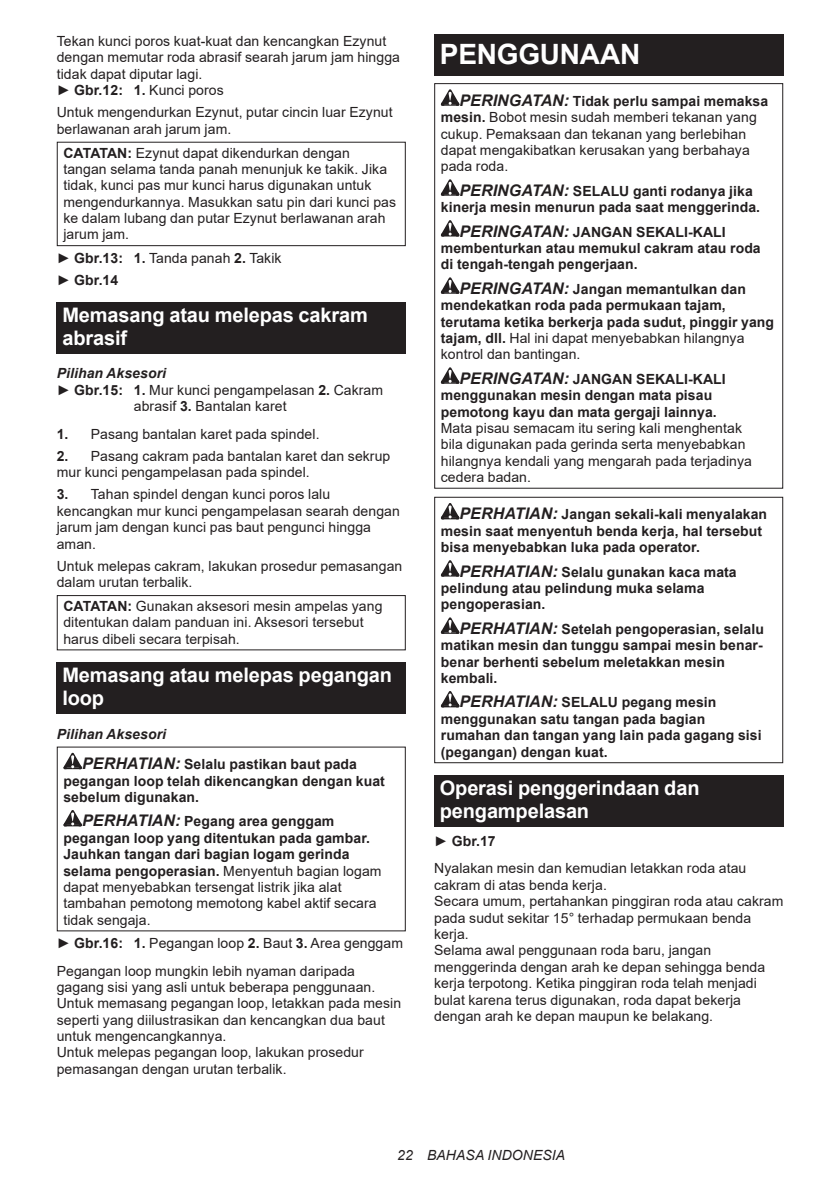
<style>
.page{position:relative;width:840px;height:1191px;background:#fff}
.page>*{position:absolute;margin:0;border:0;box-sizing:border-box;transform-origin:0 0}
.t1{font:700 28px "Arial";letter-spacing:-.01em;color:#fff}
.t2{font:700 20px/23.4px "Arial";letter-spacing:-.01em;color:#fff}
.t3{font:14px/16.4px "Arial";letter-spacing:.005em;color:#231f20}
.t4{font:700 14px/16.4px "Arial";letter-spacing:.005em;color:#231f20}
.t5{font:italic 14px "Arial";letter-spacing:.005em;color:#231f20}
.t6{font:italic 700 14px "Arial";letter-spacing:.005em;color:#231f20}
.s1{font-weight:700}
.s2{font-style:italic}
.s3{font-style:italic;font-size:16px}
.s4{font-weight:700;font-style:italic;font-size:16px}
.s5{font-weight:400}
</style>
<div class="page">
<div style="left:57px;top:142px;width:348px;height:104px;border:1px solid #231f20"></div>
<div style="left:57px;top:302px;width:348px;height:51px;background:#231f20"></div>
<div style="left:57px;top:595px;width:348px;height:55px;border:1px solid #231f20"></div>
<div style="left:57px;top:661px;width:348px;height:52px;background:#231f20"></div>
<svg style="left:63px;top:753px;width:19px;height:16px"></svg>
<svg style="left:63px;top:810px;width:19px;height:16px"></svg>
<div style="left:434px;top:34px;width:348px;height:41px;background:#231f20"></div>
<svg style="left:440px;top:89px;width:19px;height:17px"></svg>
<svg style="left:440px;top:179px;width:19px;height:17px"></svg>
<svg style="left:440px;top:220px;width:19px;height:16px"></svg>
<svg style="left:440px;top:277px;width:19px;height:17px"></svg>
<svg style="left:440px;top:367px;width:19px;height:17px"></svg>
<div style="left:434px;top:83px;width:348px;height:406px;border:1px solid #231f20"></div>
<svg style="left:440px;top:503px;width:19px;height:16px"></svg>
<svg style="left:440px;top:560px;width:19px;height:16px"></svg>
<svg style="left:440px;top:617px;width:19px;height:17px"></svg>
<svg style="left:440px;top:691px;width:19px;height:16px"></svg>
<div style="left:434px;top:497px;width:348px;height:266px;border:1px solid #231f20"></div>
<div style="left:434px;top:774px;width:348px;height:52px;background:#231f20"></div>
<p class="t3" style="left:57px;top:33px;width:344px">Tekan kunci poros kuat-kuat dan kencangkan Ezynut dengan memutar roda abrasif searah jarum jam hingga tidak dapat diputar lagi.<br>► <span class="s1">Gbr.12: 1.</span> Kunci poros</p>
<p class="t3" style="left:57px;top:104px;width:337px">Untuk mengendurkan Ezynut, putar cincin luar Ezynut berlawanan arah jarum jam.</p>
<p class="t3" style="left:63px;top:144px;width:334px"><span class="s1">CATATAN:</span> Ezynut dapat dikendurkan dengan tangan selama tanda panah menunjuk ke takik. Jika tidak, kunci pas mur kunci harus digunakan untuk mengendurkannya. Masukkan satu pin dari kunci pas ke dalam lubang dan putar Ezynut berlawanan arah jarum jam.</p>
<p class="t3" style="left:57px;top:246px;width:226px;line-height:22px">► <span class="s1">Gbr.13: 1.</span> Tanda panah <span class="s1">2.</span> Takik ► <span class="s1">Gbr.14</span></p>
<h2 class="t2" style="left:62px;top:303px;width:307px">Memasang atau melepas cakram abrasif</h2>
<p class="t6" style="left:57px;top:364px;width:111px">Pilihan Aksesori</p>
<p class="t3" style="left:57px;top:381px;width:328px">► <span class="s1">Gbr.15: 1.</span> Mur kunci pengampelasan <span class="s1">2.</span> Cakram</p>
<p class="t3" style="left:134px;top:398px;width:154px">abrasif <span class="s1">3.</span> Bantalan karet</p>
<p class="t3" style="left:57px;top:426px;width:264px"><span class="s1">1.</span> Pasang bantalan karet pada spindel.</p>
<p class="t3" style="left:57px;top:448px;width:335px"><span class="s1">2.</span> Pasang cakram pada bantalan karet dan sekrup mur kunci pengampelasan pada spindel.</p>
<p class="t3" style="left:57px;top:486px;width:344px"><span class="s1">3.</span> Tahan spindel dengan kunci poros lalu kencangkan mur kunci pengampelasan searah dengan jarum jam dengan kunci pas baut pengunci hingga aman.</p>
<p class="t3" style="left:57px;top:557px;width:347px">Untuk melepas cakram, lakukan prosedur pemasangan dalam urutan terbalik.</p>
<p class="t3" style="left:63px;top:598px;width:320px"><span class="s1">CATATAN:</span> Gunakan aksesori mesin ampelas yang ditentukan dalam panduan ini. Aksesori tersebut harus dibeli secara terpisah.</p>
<h2 class="t2" style="left:62px;top:663px;width:331px">Memasang atau melepas pegangan loop</h2>
<p class="t4" style="left:82px;top:718px;width:276px;line-height:30.6px;text-indent:-25px"><span class="s2">Pilihan Aksesori<br></span><span class="s3">PERHATIAN:</span> Selalu pastikan baut pada</p>
<p class="t4" style="left:63px;top:772px;width:323px">pegangan loop telah dikencangkan dengan kuat sebelum digunakan.</p>
<p class="t3" style="left:63px;top:813px;width:319px;text-indent:19px"><span class="s4">PERHATIAN:</span> <span class="s1">Pegang area genggam pegangan loop yang ditentukan pada gambar.<br>Jauhkan tangan dari bagian logam gerinda selama pengoperasian.</span> Menyentuh bagian logam dapat menyebabkan tersengat listrik jika alat tambahan pemotong memotong kabel aktif secara tidak sengaja.</p>
<p class="t3" style="left:57px;top:929px;width:347px;line-height:27.8px">► <span class="s1">Gbr.16: 1.</span> Pegangan loop <span class="s1">2.</span> Baut <span class="s1">3.</span> Area genggam<br>Pegangan loop mungkin lebih nyaman daripada</p>
<p class="t3" style="left:57px;top:978px;width:346px">gagang sisi yang asli untuk beberapa penggunaan.<br>Untuk memasang pegangan loop, letakkan pada mesin seperti yang diilustrasikan dan kencangkan dua baut untuk mengencangkannya.<br>Untuk melepas pegangan loop, lakukan prosedur pemasangan dengan urutan terbalik.</p>
<h1 class="t1" style="left:439px;top:34px;width:202px">PENGGUNAAN</h1>
<p class="t3" style="left:440px;top:92px;width:329px;text-indent:19px"><span class="s4">PERINGATAN:</span> <span class="s1">Tidak perlu sampai memaksa mesin.</span> Bobot mesin sudah memberi tekanan yang cukup. Pemaksaan dan tekanan yang berlebihan dapat mengakibatkan kerusakan yang berbahaya pada roda.</p>
<p class="t4" style="left:440px;top:183px;width:320px;text-indent:19px"><span class="s3">PERINGATAN:</span> SELALU ganti rodanya jika kinerja mesin menurun pada saat menggerinda.</p>
<p class="t4" style="left:440px;top:223px;width:321px;text-indent:19px"><span class="s3">PERINGATAN:</span> JANGAN SEKALI-KALI membenturkan atau memukul cakram atau roda di tengah-tengah pengerjaan.</p>
<p class="t4" style="left:440px;top:281px;width:334px;text-indent:19px"><span class="s3">PERINGATAN:</span> Jangan memantulkan dan mendekatkan roda pada permukaan tajam, terutama ketika berkerja pada sudut, pinggir yang tajam, dll. <span class="s5">Hal ini dapat menyebabkan hilangnya kontrol dan bantingan.</span></p>
<p class="t4" style="left:440px;top:371px;width:286px;text-indent:19px"><span class="s3">PERINGATAN:</span> JANGAN SEKALI-KALI menggunakan mesin dengan mata pisau pemotong kayu dan mata gergaji lainnya.</p>
<p class="t3" style="left:440px;top:420px;width:312px">Mata pisau semacam itu sering kali menghentak bila digunakan pada gerinda serta menyebabkan hilangnya kendali yang mengarah pada terjadinya cedera badan.</p>
<p class="t4" style="left:440px;top:506px;width:327px;text-indent:19px"><span class="s3">PERHATIAN:</span> Jangan sekali-kali menyalakan mesin saat menyentuh benda kerja, hal tersebut bisa menyebabkan luka pada operator.</p>
<p class="t4" style="left:440px;top:563px;width:297px;text-indent:19px"><span class="s3">PERHATIAN:</span> Selalu gunakan kaca mata pelindung atau pelindung muka selama pengoperasian.</p>
<p class="t4" style="left:440px;top:621px;width:324px;text-indent:19px"><span class="s3">PERHATIAN:</span> Setelah pengoperasian, selalu matikan mesin dan tunggu sampai mesin benar&shy;benar berhenti sebelum meletakkan mesin kembali.</p>
<p class="t4" style="left:440px;top:694px;width:322px;text-indent:19px"><span class="s3">PERHATIAN:</span> SELALU pegang mesin menggunakan satu tangan pada bagian rumahan dan tangan yang lain pada gagang sisi (pegangan) dengan kuat.</p>
<h2 class="t2" style="left:439px;top:776px;width:261px">Operasi penggerindaan dan pengampelasan</h2>
<p class="t3" style="left:434px;top:826px;width:313px;line-height:27.8px">► <span class="s1">Gbr.17<br></span>Nyalakan mesin dan kemudian letakkan roda atau</p>
<p class="t3" style="left:434px;top:876px;width:350px">cakram di atas benda kerja.<br>Secara umum, pertahankan pinggiran roda atau cakram pada sudut sekitar 15° terhadap permukaan benda kerja.<br>Selama awal penggunaan roda baru, jangan menggerinda dengan arah ke depan sehingga benda kerja terpotong. Ketika pinggiran roda telah menjadi bulat karena terus digunakan, roda dapat bekerja dengan arah ke depan maupun ke belakang.</p>
<p class="t5" style="left:397px;top:1146px;width:169px">22 BAHASA INDONESIA</p>
</div>
